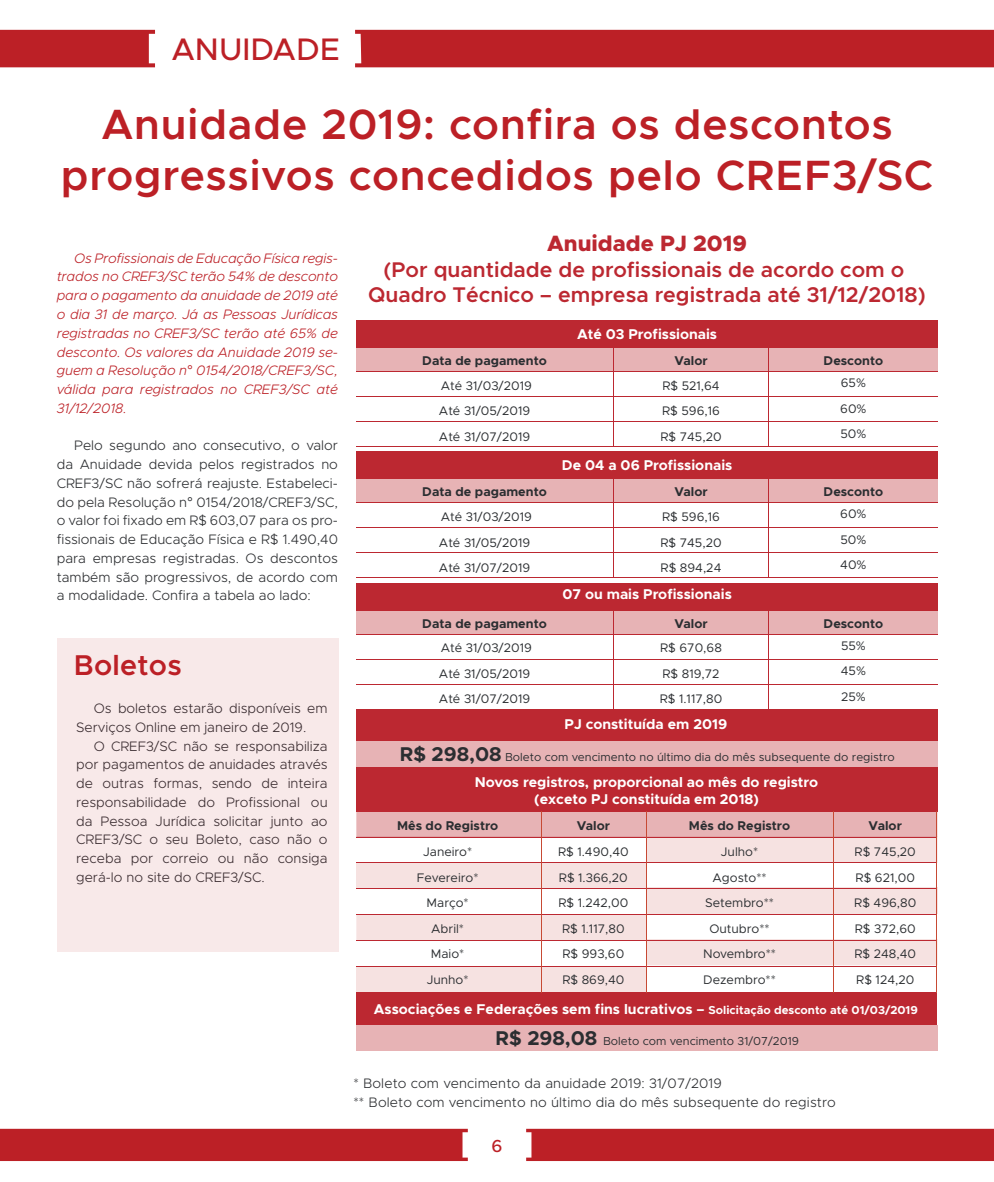
<style>
.page{position:relative;width:994px;height:1182px;background:#fff}
.page>*{position:absolute;margin:0;border:0;box-sizing:border-box;transform-origin:0 0}
.t1{font:600 42.5px/51px "Metropolis";letter-spacing:.02em;color:#bc2026;text-align:center}
.t2{font:500 31.25px "Metropolis";color:#bc2026}
.t3{font:600 28.75px "Metropolis";letter-spacing:.01em;color:#bc2026}
.t4{font:800 22.25px "Metropolis";color:#bc2831}
.t5{font:600 21.38px/25.6px "Metropolis";color:#bc2831;text-align:center}
.t6{font:500 17.5px "Metropolis";color:#bc2026}
.t7{font:700 14.25px/17.1px "Metropolis";color:#fff;text-align:center}
.t8{font:300 13.75px/18.8px "Metropolis";color:#2b2d30;text-align:justify}
.t9{font:italic 300 13.75px/18.8px "Metropolis";color:#bc2026;text-align:justify}
.t10{font:700 12.75px "Metropolis";color:#2b2e31}
.t11{font:12.5px/25.5px "Metropolis";color:#2b2e31}
.t12{font:11.62px "Metropolis";color:#2b2e31}
.s1{font-family:"Open Sans";font-weight:400;font-style:normal}
.s2{font-family:"Open Sans";font-weight:400}
.s3{font-weight:700;font-size:20px}
.s4{font-size:11.62px}
</style>
<div class="page">
<div style="left:0;top:1128px;width:468px;height:32px;background:#bc2026"></div>
<div style="left:526px;top:1128px;width:468px;height:32px;background:#bc2026"></div>
<div style="left:0;top:30px;width:155px;height:37px;background:#bc2026"></div>
<div style="left:355px;top:30px;width:639px;height:37px;background:#bc2026"></div>
<div style="left:356px;top:320px;width:581px;height:28px;background:#bc2831"></div>
<div style="left:356px;top:348px;width:581px;height:23px;background:#e7b3b5"></div>
<hr style="left:356px;top:371px;width:581px;height:1px;background:#bc2831">
<hr style="left:356px;top:396px;width:581px;height:1px;background:#bc2831">
<hr style="left:356px;top:421px;width:581px;height:1px;background:#bc2831">
<hr style="left:356px;top:446px;width:581px;height:1px;background:#bc2831">
<hr style="left:614px;top:320px;width:1px;height:126px;background:#bc2831">
<hr style="left:768px;top:320px;width:1px;height:126px;background:#bc2831">
<div style="left:356px;top:451px;width:581px;height:28px;background:#bc2831"></div>
<div style="left:356px;top:479px;width:581px;height:23px;background:#e7b3b5"></div>
<hr style="left:356px;top:502px;width:581px;height:1px;background:#bc2831">
<hr style="left:356px;top:527px;width:581px;height:1px;background:#bc2831">
<hr style="left:356px;top:552px;width:581px;height:1px;background:#bc2831">
<hr style="left:356px;top:577px;width:581px;height:1px;background:#bc2831">
<hr style="left:614px;top:451px;width:1px;height:127px;background:#bc2831">
<hr style="left:768px;top:451px;width:1px;height:127px;background:#bc2831">
<div style="left:356px;top:582px;width:581px;height:28px;background:#bc2831"></div>
<div style="left:356px;top:610px;width:581px;height:23px;background:#e7b3b5"></div>
<hr style="left:356px;top:633px;width:581px;height:1px;background:#bc2831">
<hr style="left:356px;top:659px;width:581px;height:1px;background:#bc2831">
<hr style="left:356px;top:684px;width:581px;height:1px;background:#bc2831">
<hr style="left:614px;top:582px;width:1px;height:127px;background:#bc2831">
<hr style="left:768px;top:582px;width:1px;height:127px;background:#bc2831">
<div style="left:356px;top:709px;width:581px;height:31px;background:#bc2831"></div>
<div style="left:356px;top:766px;width:581px;height:45px;background:#bc2831"></div>
<div style="left:356px;top:740px;width:581px;height:26px;background:#e7b3b5"></div>
<div style="left:356px;top:991px;width:581px;height:32px;background:#bc2831"></div>
<div style="left:356px;top:1024px;width:581px;height:26px;background:#e7b3b5"></div>
<div style="left:356px;top:862px;width:290px;height:26px;background:#f6e2e1"></div>
<div style="left:646px;top:887px;width:291px;height:27px;background:#f6e2e1"></div>
<svg style="left:356px;top:915px;width:580px;height:50px"></svg>
<div style="left:356px;top:966px;width:290px;height:25px;background:#f6e2e1"></div>
<hr style="left:356px;top:810px;width:581px;height:1px;background:#c74a34">
<hr style="left:356px;top:862px;width:581px;height:1px;background:#bc2831">
<hr style="left:356px;top:888px;width:581px;height:1px;background:#bc2831">
<hr style="left:356px;top:914px;width:581px;height:1px;background:#bc2831">
<hr style="left:356px;top:940px;width:581px;height:1px;background:#bc2831">
<hr style="left:356px;top:966px;width:581px;height:1px;background:#bc2831">
<svg style="left:356px;top:811px;width:580px;height:51px"></svg>
<hr style="left:541px;top:811px;width:1px;height:181px;background:#c74a34">
<hr style="left:646px;top:811px;width:1px;height:181px;background:#c74a34">
<hr style="left:833px;top:811px;width:1px;height:181px;background:#c74a34">
<hr style="left:936px;top:811px;width:1px;height:181px;background:#c74a34">
<div style="left:57px;top:638px;width:281px;height:313px;background:#f8e9e9"></div>
<h2 class="t2" style="left:171px;top:30px;width:170px">ANUIDADE</h2>
<h1 class="t1" style="left:61px;top:99px;width:874px">Anuidade 2019: confira os descontos progressivos concedidos pelo CREF3/SC</h1>
<p class="t9" style="left:57px;top:248px;width:283px;text-indent:18px">Os Profissionais de Educação Física regis&shy;trados no CREF3/SC terão 54% de desconto para o pagamento da anuidade de 2019 até o dia 31 de março. Já as Pessoas Jurídicas registradas no CREF3/SC terão até 65% de desconto. Os valores da Anuidade 2019 se&shy;guem a Resolução n<span class="s1">°</span> 0154/2018/CREF3/SC, válida para registrados no CREF3/SC até 31/12/2018.</p>
<p class="t8" style="left:57px;top:436px;width:283px;text-indent:18px">Pelo segundo ano consecutivo, o valor da Anuidade devida pelos registrados no CREF3/SC não sofrerá reajuste. Estabeleci&shy;do pela Resolução n<span class="s2">°</span> 0154/2018/CREF3/SC, o valor foi fixado em R$ 603,07 para os pro&shy;fissionais de Educação Física e R$ 1.490,40 para empresas registradas. Os descontos também são progressivos, de acordo com a modalidade. Confira a tabela ao lado:</p>
<h3 class="t3" style="left:74px;top:647px;width:110px">Boletos</h3>
<p class="t8" style="left:76px;top:698px;width:253px;text-indent:18px">Os boletos estarão disponíveis em<br>Serviços Online em janeiro de 2019.</p>
<p class="t8" style="left:76px;top:736px;width:253px;text-indent:18px">O CREF3/SC não se responsabiliza por pagamentos de anuidades através de outras formas, sendo de inteira responsabilidade do Profissional ou da Pessoa Jurídica solicitar junto ao CREF3/SC o seu Boleto, caso não o receba por correio ou não consiga gerá-lo no site do CREF3/SC.</p>
<h3 class="t4" style="left:547px;top:229px;width:201px">Anuidade PJ 2019</h3>
<h3 class="t5" style="left:368px;top:256px;width:559px">(Por quantidade de profissionais de acordo com o<br>Quadro Técnico – empresa registrada até 31/12/2018)</h3>
<p class="t7" style="left:577px;top:325px;width:141px">Até 03 Profissionais</p>
<p class="t10" style="left:422px;top:352px;width:126px">Data de pagamento</p>
<p class="t10" style="left:674px;top:352px;width:35px">Valor</p>
<p class="t10" style="left:823px;top:352px;width:61px">Desconto</p>
<p class="t11" style="left:439px;top:372px;width:94px">Até 31/03/2019<br>Até 31/05/2019<br>Até 31/07/2019</p>
<p class="t11" style="left:660px;top:372px;width:63px">R$ 521,64<br>R$ 596,16<br>R$ 745,20</p>
<p class="t11" style="left:840px;top:370px;width:28px;text-align:justify">65% 60% 50%</p>
<p class="t7" style="left:562px;top:456px;width:172px">De 04 a 06 Profissionais</p>
<p class="t10" style="left:422px;top:484px;width:126px">Data de pagamento</p>
<p class="t10" style="left:674px;top:484px;width:35px">Valor</p>
<p class="t10" style="left:823px;top:484px;width:61px">Desconto</p>
<p class="t11" style="left:439px;top:504px;width:94px">Até 31/03/2019<br>Até 31/05/2019<br>Até 31/07/2019</p>
<p class="t11" style="left:660px;top:504px;width:63px">R$ 596,16<br>R$ 745,20<br>R$ 894,24</p>
<p class="t11" style="left:840px;top:501px;width:28px;text-align:justify">60% 50% 40%</p>
<p class="t7" style="left:562px;top:585px;width:171px">07 ou mais Profissionais</p>
<p class="t10" style="left:422px;top:615px;width:126px">Data de pagamento</p>
<p class="t10" style="left:674px;top:615px;width:35px">Valor</p>
<p class="t10" style="left:823px;top:615px;width:61px">Desconto</p>
<p class="t11" style="left:439px;top:635px;width:94px">Até 31/03/2019<br>Até 31/05/2019<br>Até 31/07/2019</p>
<p class="t11" style="left:660px;top:635px;width:64px">R$ 670,68<br>R$ 819,72<br>R$ 1.117,80</p>
<p class="t11" style="left:841px;top:632px;width:27px;text-align:justify">55% 45% 25%</p>
<p class="t7" style="left:564px;top:715px;width:164px">PJ constituída em 2019</p>
<p class="t12" style="left:400px;top:749px;width:496px"><span class="s3">R$ 298,08</span> Boleto com vencimento no último dia do mês subsequente do registro</p>
<p class="t7" style="left:475px;top:773px;width:345px">Novos registros, proporcional ao mês do registro (exceto PJ constituída em 2018)</p>
<p class="t10" style="left:577px;top:817px;width:35px">Valor</p>
<p class="t10" style="left:868px;top:817px;width:35px">Valor</p>
<p class="t11" style="left:558px;top:839px;width:72px;text-align:center">R$ 1.490,40<br>R$ 1.366,20<br>R$ 1.242,00<br>R$ 1.117,80<br>R$ 993,60<br>R$ 869,40</p>
<p class="t11" style="left:854px;top:839px;width:64px;text-align:justify">R$ 745,20<br>R$ 621,00<br>R$ 496,80<br>R$ 372,60<br>R$ 248,40<br>R$ 124,20</p>
<p class="t10" style="left:397px;top:817px;width:103px">Mês do Registro</p>
<p class="t11" style="left:417px;top:839px;width:63px;text-align:center">Janeiro*<br>Fevereiro*<br>Março*<br>Abril*<br>Maio*<br>Junho*</p>
<p class="t10" style="left:689px;top:817px;width:103px">Mês do Registro</p>
<p class="t11" style="left:703px;top:839px;width:74px;text-align:center">Julho*<br>Agosto**<br>Setembro**<br>Outubro**<br>Novembro**<br>Dezembro**</p>
<p class="t7" style="left:374px;top:1000px;width:545px">Associações e Federações sem fins lucrativos – <span class="s4">Solicitação desconto até 01/03/2019</span></p>
<p class="t12" style="left:495px;top:1033px;width:305px"><span class="s3">R$ 298,08</span> Boleto com vencimento 31/07/2019</p>
<p class="t8" style="left:353px;top:1073px;width:484px">* Boleto com vencimento da anuidade 2019: 31/07/2019<br>** Boleto com vencimento no último dia do mês subsequente do registro</p>
<p class="t6" style="left:491px;top:1134px;width:13px">6</p>
</div>
